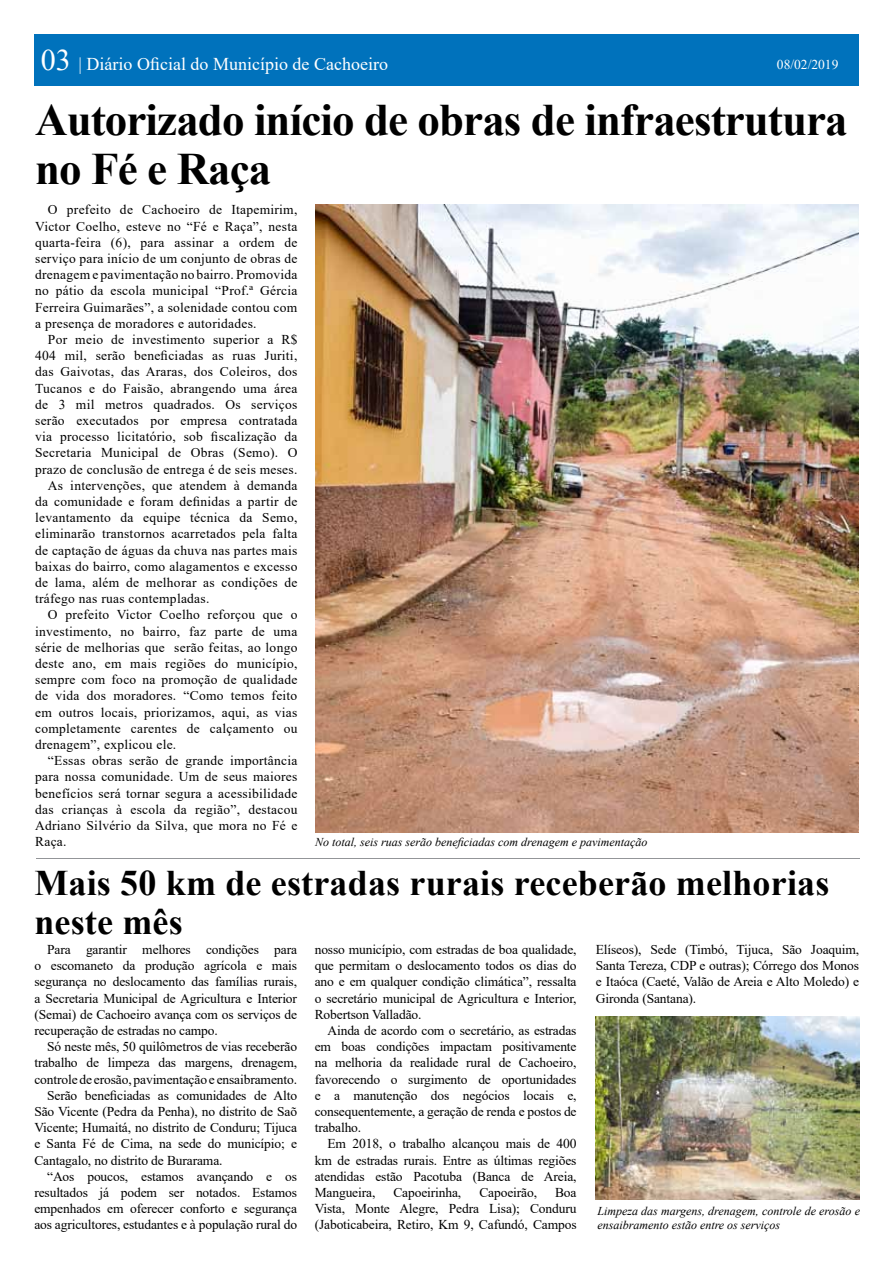
<style>
.page{position:relative;width:893px;height:1263px;background:#fff}
.page>*{position:absolute;margin:0;border:0;box-sizing:border-box;transform-origin:0 0}
.t1{font:700 45px/49.5px "Times New Roman";letter-spacing:-.02em;color:#000}
.t2{font:700 36px/39px "Times New Roman";letter-spacing:.005em;color:#000}
.t3{font:18px "Times New Roman";color:#fff}
.t4{font:13.5px/16.2px "Times New Roman";letter-spacing:.02em;color:#000;text-align:justify}
.t5{font:13.5px "Times New Roman";letter-spacing:-.01em;color:#000}
.t6{font:13.5px "Times New Roman";color:#fff}
.t7{font:italic 12px/14.4px "Times New Roman";color:#000}
.s1{font-size:30px}
</style>
<div class="page">
<div style="left:34px;top:34px;width:824px;height:52px;background:#0072bc"></div>
<img style="left:315px;top:204px;width:543px;height:629px">
<hr style="left:36px;top:857px;width:823px;height:1px;background:#939598">
<img style="left:596px;top:1016px;width:263px;height:183px">
<h3 class="t3" style="left:41px;top:51px;width:349px"><span class="s1">03</span> | Diário Oficial do Município de Cachoeiro</h3>
<p class="t6" style="left:777px;top:54px;width:63px">08/02/2019</p>
<h1 class="t1" style="left:35px;top:94px;width:814px">Autorizado início de obras de infraestrutura no Fé e Raça</h1>
<p class="t4" style="left:35px;top:201px;width:264px;text-indent:13px">O prefeito de Cachoeiro de Itapemirim, Victor Coelho, esteve no “Fé e Raça”, nesta quarta-feira (6), para assinar a ordem de serviço para início de um conjunto de obras de drenagem e pavimentação no bairro. Promovida no pátio da escola municipal “Prof.ª Gércia Ferreira Guimarães”, a solenidade contou com a presença de moradores e autoridades.</p>
<p class="t4" style="left:48px;top:331px;width:251px">Por meio de investimento superior a R$</p>
<p class="t4" style="left:35px;top:347px;width:264px">404 mil, serão beneficiadas as ruas Juriti,</p>
<p class="t4" style="left:35px;top:363px;width:264px">das Gaivotas, das Araras, dos Coleiros, dos</p>
<p class="t4" style="left:35px;top:380px;width:264px">Tucanos e do Faisão, abrangendo uma área</p>
<p class="t4" style="left:35px;top:396px;width:264px">de 3 mil metros quadrados. Os serviços</p>
<p class="t4" style="left:35px;top:412px;width:264px">serão executados por empresa contratada</p>
<p class="t4" style="left:35px;top:428px;width:264px">via processo licitatório, sob fiscalização da</p>
<p class="t4" style="left:35px;top:444px;width:264px">Secretaria Municipal de Obras (Semo). O</p>
<p class="t4" style="left:35px;top:461px;width:264px">prazo de conclusão de entrega é de seis meses.</p>
<p class="t4" style="left:48px;top:477px;width:251px">As intervenções, que atendem à demanda</p>
<p class="t4" style="left:35px;top:493px;width:264px">da comunidade e foram definidas a partir de</p>
<p class="t4" style="left:35px;top:509px;width:264px">levantamento da equipe técnica da Semo,</p>
<p class="t4" style="left:35px;top:525px;width:264px">eliminarão transtornos acarretados pela falta</p>
<p class="t4" style="left:35px;top:542px;width:264px">de captação de águas da chuva nas partes mais</p>
<p class="t4" style="left:35px;top:558px;width:264px">baixas do bairro, como alagamentos e excesso</p>
<p class="t4" style="left:35px;top:574px;width:264px">de lama, além de melhorar as condições de</p>
<p class="t4" style="left:35px;top:590px;width:176px">tráfego nas ruas contempladas.</p>
<p class="t4" style="left:48px;top:606px;width:251px">O prefeito Victor Coelho reforçou que o</p>
<p class="t4" style="left:35px;top:623px;width:264px">investimento, no bairro, faz parte de uma</p>
<p class="t4" style="left:35px;top:639px;width:264px">série de melhorias que serão feitas, ao longo</p>
<p class="t4" style="left:35px;top:655px;width:264px">deste ano, em mais regiões do município,</p>
<p class="t4" style="left:35px;top:671px;width:264px">sempre com foco na promoção de qualidade</p>
<p class="t4" style="left:35px;top:687px;width:264px">de vida dos moradores. “Como temos feito</p>
<p class="t4" style="left:35px;top:704px;width:264px">em outros locais, priorizamos, aqui, as vias</p>
<p class="t4" style="left:35px;top:720px;width:264px">completamente carentes de calçamento ou</p>
<p class="t4" style="left:35px;top:736px;width:143px">drenagem”, explicou ele.</p>
<p class="t4" style="left:48px;top:752px;width:251px">“Essas obras serão de grande importância</p>
<p class="t4" style="left:35px;top:768px;width:264px">para nossa comunidade. Um de seus maiores</p>
<p class="t4" style="left:35px;top:785px;width:264px">benefícios será tornar segura a acessibilidade</p>
<p class="t4" style="left:35px;top:801px;width:264px">das crianças à escola da região”, destacou</p>
<p class="t4" style="left:35px;top:817px;width:264px">Adriano Silvério da Silva, que mora no Fé e</p>
<p class="t4" style="left:35px;top:833px;width:33px">Raça.</p>
<h2 class="t2" style="left:34px;top:862px;width:796px">Mais 50 km de estradas rurais receberão melhorias neste mês</h2>
<p class="t4" style="left:34px;top:941px;width:264px;text-indent:13px">Para garantir melhores condições para o escomaneto da produção agrícola e mais segurança no deslocamento das famílias rurais, a Secretaria Municipal de Agricultura e Interior (Semai) de Cachoeiro avança com os serviços de recuperação de estradas no campo.</p>
<p class="t5" style="left:47px;top:1037px;width:251px">Só neste mês, 50 quilômetros de vias receberão</p>
<p class="t5" style="left:34px;top:1053px;width:264px">trabalho de limpeza das margens, drenagem,</p>
<p class="t5" style="left:34px;top:1069px;width:264px">controle de erosão, pavimentação e ensaibramento.</p>
<p class="t5" style="left:47px;top:1086px;width:251px">Serão beneficiadas as comunidades de Alto</p>
<p class="t5" style="left:34px;top:1102px;width:264px">São Vicente (Pedra da Penha), no distrito de Saõ</p>
<p class="t5" style="left:34px;top:1118px;width:264px">Vicente; Humaitá, no distrito de Conduru; Tijuca</p>
<p class="t5" style="left:34px;top:1134px;width:264px">e Santa Fé de Cima, na sede do município; e</p>
<p class="t5" style="left:34px;top:1150px;width:190px">Cantagalo, no distrito de Burarama.</p>
<p class="t5" style="left:47px;top:1167px;width:251px">“Aos poucos, estamos avançando e os</p>
<p class="t5" style="left:34px;top:1183px;width:264px">resultados já podem ser notados. Estamos</p>
<p class="t5" style="left:34px;top:1199px;width:264px">empenhados em oferecer conforto e segurança</p>
<p class="t5" style="left:34px;top:1215px;width:264px">aos agricultores, estudantes e à população rural do</p>
<p class="t7" style="left:315px;top:834px;width:334px">No total, seis ruas serão beneficiadas com drenagem e pavimentação</p>
<p class="t4" style="left:596px;top:941px;width:265px">Elíseos), Sede (Timbó, Tijuca, São Joaquim, Santa Tereza, CDP e outras); Córrego dos Monos e Itaóca (Caeté, Valão de Areia e Alto Moledo) e Gironda (Santana).</p>
<p class="t4" style="left:315px;top:941px;width:263px">nosso município, com estradas de boa qualidade, que permitam o deslocamento todos os dias do ano e em qualquer condição climática”, ressalta o secretário municipal de Agricultura e Interior, Robertson Valladão.</p>
<p class="t4" style="left:315px;top:1022px;width:263px;text-indent:13px">Ainda de acordo com o secretário, as estradas em boas condições impactam positivamente na melhoria da realidade rural de Cachoeiro, favorecendo o surgimento de oportunidades e a manutenção dos negócios locais e, consequentemente, a geração de renda e postos de trabalho.</p>
<p class="t4" style="left:315px;top:1135px;width:263px;text-indent:13px">Em 2018, o trabalho alcançou mais de 400 km de estradas rurais. Entre as últimas regiões atendidas estão Pacotuba (Banca de Areia, Mangueira,</p>
<p class="t5" style="left:393px;top:1183px;width:69px">Capoeirinha,</p>
<p class="t5" style="left:479px;top:1183px;width:59px">Capoeirão,</p>
<p class="t4" style="left:315px;top:1184px;width:263px;text-indent:240px">Boa Vista, Monte Alegre, Pedra Lisa); Conduru (Jaboticabeira, Retiro, Km 9, Cafundó, Campos</p>
<p class="t7" style="left:597px;top:1203px;width:264px">Limpeza das margens, drenagem, controle de erosão e ensaibramento estão entre os serviços</p>
</div>
